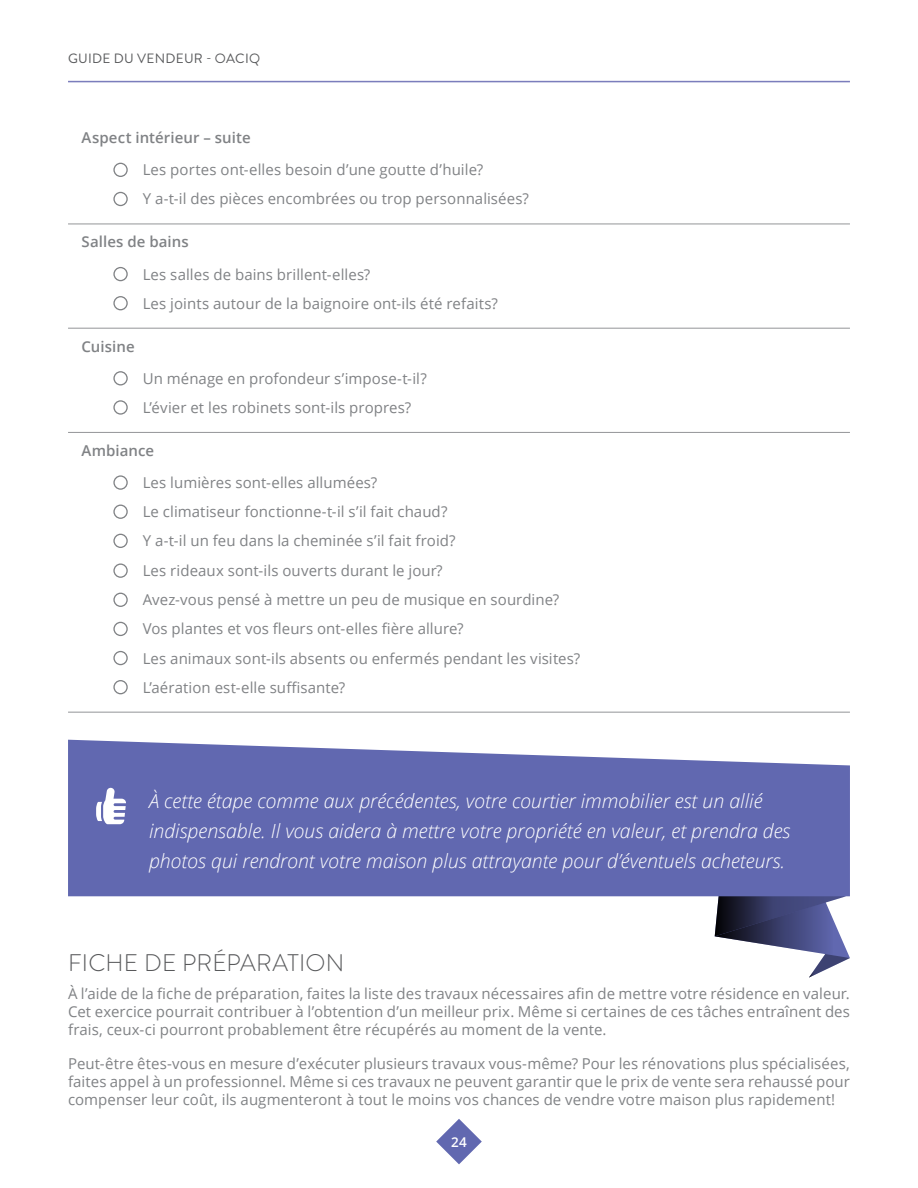
<style>
.page{position:relative;width:918px;height:1188px;background:#fff}
.page>*{position:absolute;margin:0;border:0;box-sizing:border-box;transform-origin:0 0}
.t1{font:300 24px "Brandon Grotesque";letter-spacing:.01em;color:#58595b}
.t2{font:italic 300 19.5px/30px "Open Sans";color:#fff}
.t3{font:15px/29.2px "Open Sans";letter-spacing:.005em;color:#808285}
.t4{font:600 15px "Open Sans";letter-spacing:.005em;color:#808285}
.t5{font:13.5px "Brandon Grotesque";letter-spacing:.02em;color:#58595b}
.t6{font:600 13.5px "Open Sans";color:#fff}
</style>
<div class="page">
<svg style="left:436px;top:1119px;width:46px;height:45px"></svg>
<hr style="left:68px;top:81px;width:782px;height:1px;background:#7b7dbc">
<hr style="left:68px;top:224px;width:782px;height:1px;background:#939598">
<hr style="left:68px;top:328px;width:782px;height:1px;background:#939598">
<hr style="left:68px;top:432px;width:782px;height:1px;background:#939598">
<hr style="left:68px;top:712px;width:782px;height:1px;background:#939598">
<svg style="left:113px;top:163px;width:15px;height:14px"></svg>
<svg style="left:113px;top:192px;width:15px;height:14px"></svg>
<svg style="left:113px;top:267px;width:15px;height:14px"></svg>
<svg style="left:113px;top:296px;width:15px;height:14px"></svg>
<svg style="left:113px;top:371px;width:15px;height:15px"></svg>
<svg style="left:113px;top:400px;width:15px;height:15px"></svg>
<svg style="left:113px;top:475px;width:15px;height:15px"></svg>
<svg style="left:113px;top:505px;width:15px;height:14px"></svg>
<svg style="left:113px;top:534px;width:15px;height:14px"></svg>
<svg style="left:113px;top:563px;width:15px;height:15px"></svg>
<svg style="left:113px;top:593px;width:15px;height:14px"></svg>
<svg style="left:113px;top:622px;width:15px;height:14px"></svg>
<svg style="left:113px;top:651px;width:15px;height:14px"></svg>
<svg style="left:113px;top:680px;width:15px;height:14px"></svg>
<svg style="left:68px;top:740px;width:782px;height:197px;fill:#6168b0"></svg>
<svg style="left:715px;top:896px;width:131px;height:7px"></svg>
<svg style="left:715px;top:903px;width:134px;height:51px"></svg>
<svg style="left:809px;top:954px;width:41px;height:24px"></svg>
<svg style="left:96px;top:788px;width:30px;height:36px"></svg>
<p class="t5" style="left:68px;top:50px;width:194px">GUIDE DU VENDEUR - OACIQ</p>
<p class="t4" style="left:82px;top:127px;width:171px">Aspect intérieur – suite</p>
<p class="t3" style="left:143px;top:155px;width:388px">Les portes ont-elles besoin d’une goutte d’huile?<br>Y a-t-il des pièces encombrées ou trop personnalisées?</p>
<p class="t4" style="left:82px;top:232px;width:109px">Salles de bains</p>
<p class="t3" style="left:143px;top:259px;width:357px">Les salles de bains brillent-elles?<br>Les joints autour de la baignoire ont-ils été refaits?</p>
<p class="t4" style="left:82px;top:336px;width:55px">Cuisine</p>
<p class="t3" style="left:143px;top:363px;width:286px">Un ménage en profondeur s’impose-t-il?<br>L’évier et les robinets sont-ils propres?</p>
<p class="t4" style="left:82px;top:440px;width:74px">Ambiance</p>
<p class="t3" style="left:143px;top:468px;width:439px">Les lumières sont-elles allumées?<br>Le climatiseur fonctionne-t-il s’il fait chaud?<br>Y a-t-il un feu dans la cheminée s’il fait froid?<br>Les rideaux sont-ils ouverts durant le jour?<br>Avez-vous pensé à mettre un peu de musique en sourdine?<br>Vos plantes et vos fleurs ont-elles fière allure?<br>Les animaux sont-ils absents ou enfermés pendant les visites?<br>L’aération est-elle suffisante?</p>
<h2 class="t2" style="left:149px;top:785px;width:643px">À cette étape comme aux précédentes, votre courtier immobilier est un allié indispensable. Il vous aidera à mettre votre propriété en valeur, et prendra des photos qui rendront votre maison plus attrayante pour d’éventuels acheteurs.</h2>
<h1 class="t1" style="left:68px;top:946px;width:278px">FICHE DE PRÉPARATION</h1>
<p class="t3" style="left:68px;top:984px;width:783px;line-height:18px;text-align:justify">À l’aide de la fiche de préparation, faites la liste des travaux nécessaires afin de mettre votre résidence en valeur.<br>Cet exercice pourrait contribuer à l’obtention d’un meilleur prix. Même si certaines de ces tâches entraînent des frais, ceux-ci pourront probablement être récupérés au moment de la vente.</p>
<p class="t3" style="left:68px;top:1054px;width:783px;line-height:18px;text-align:justify">Peut-être êtes-vous en mesure d’exécuter plusieurs travaux vous-même? Pour les rénovations plus spécialisées, faites appel à un professionnel. Même si ces travaux ne peuvent garantir que le prix de vente sera rehaussé pour compenser leur coût, ils augmenteront à tout le moins vos chances de vendre votre maison plus rapidement!</p>
<p class="t6" style="left:451px;top:1133px;width:17px">24</p>
</div>
